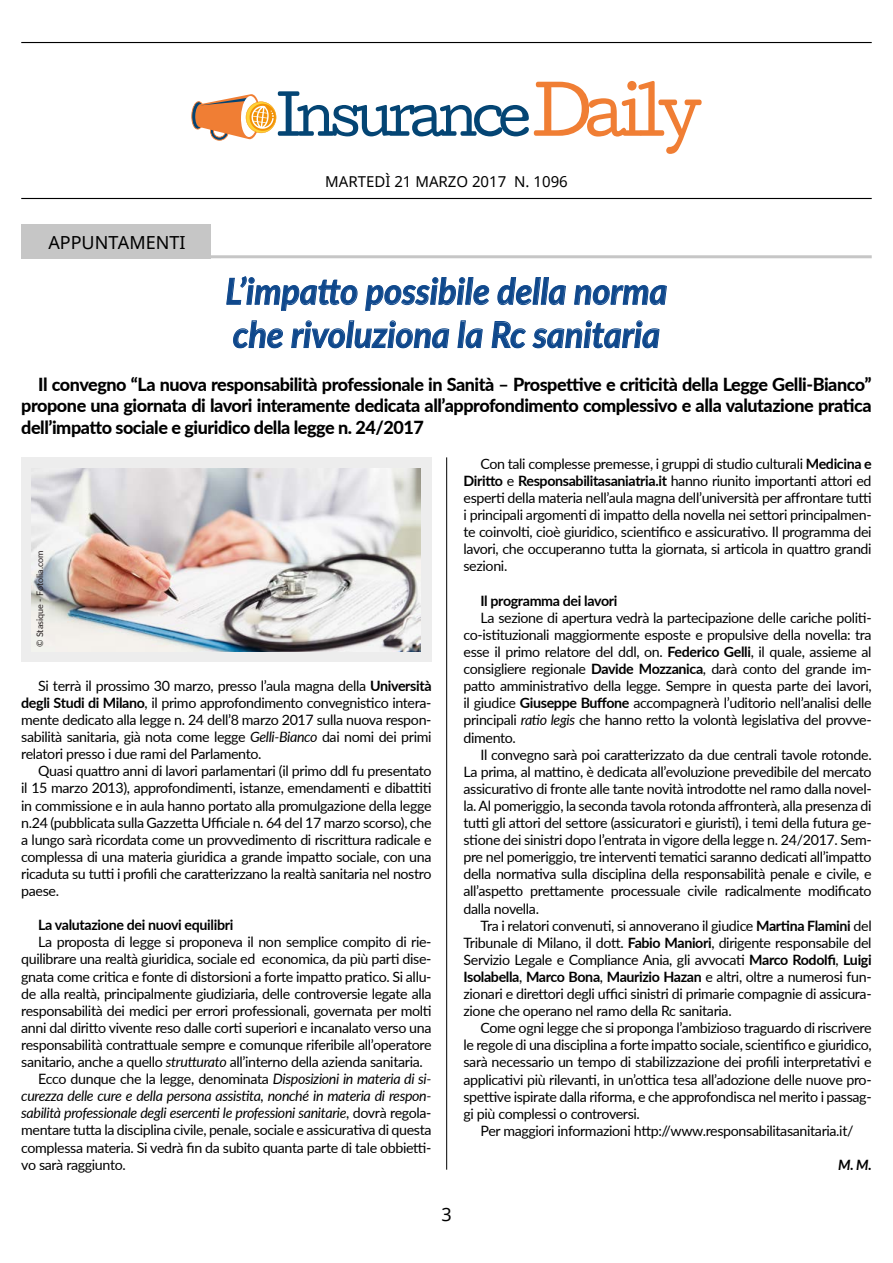
<style>
.page{position:relative;width:893px;height:1263px;background:#fff}
.page>*{position:absolute;margin:0;border:0;box-sizing:border-box;transform-origin:0 0}
.t1{font:italic 700 36px/43.2px "Lato";color:#0f488c;scale:.95 1}
.t2{font:800 18px/21.6px "Lato";letter-spacing:-.025em;color:#000;text-align:justify}
.t3{font:18px "Noto Sans";color:#000}
.t4{font:15px "Noto Sans";color:#000}
.t5{font:14.25px/17.1px "Lato";letter-spacing:-.025em;color:#000;text-align:justify}
.t6{font:italic 14.25px "Lato";letter-spacing:-.025em;color:#000}
.t7{font:700 14.25px "Lato";letter-spacing:-.025em;color:#000}
.t8{font:italic 700 14.25px "Lato";color:#000}
.t9{font:9px "Lato";color:#251f1f}
.s1{font-weight:700}
.s2{font-style:italic}
.s3{font-style:normal}
</style>
<div class="page">
<hr style="left:21px;top:42px;width:851px;height:1px;background:#000">
<hr style="left:21px;top:198px;width:851px;height:1px;background:#000">
<svg style="left:191px;top:81px;width:511px;height:73px"></svg>
<svg style="left:226px;top:276px;width:132px;height:35px"></svg>
<svg style="left:365px;top:277px;width:125px;height:34px"></svg>
<svg style="left:497px;top:277px;width:69px;height:28px"></svg>
<svg style="left:574px;top:285px;width:93px;height:20px"></svg>
<svg style="left:233px;top:320px;width:50px;height:29px"></svg>
<svg style="left:291px;top:320px;width:159px;height:29px"></svg>
<svg style="left:457px;top:320px;width:26px;height:29px"></svg>
<svg style="left:491px;top:321px;width:35px;height:28px"></svg>
<svg style="left:532px;top:320px;width:128px;height:29px"></svg>
<hr style="left:446px;top:457px;width:1px;height:713px;background:#000">
<hr style="left:21px;top:255px;width:851px;height:3px;background:#c6c6c6">
<div style="left:21px;top:224px;width:190px;height:34px;background:#c6c6c6"></div>
<div style="left:21px;top:457px;width:411px;height:205px;background:#ededed"></div>
<img style="left:32px;top:468px;width:389px;height:184px">
<hr style="left:892px;top:1125px;width:1px;height:138px;background:#dadada">
<p class="t3" style="left:48px;top:230px;width:139px">APPUNTAMENTI</p>
<p class="t4" style="left:325px;top:171px;width:244px">MARTEDÌ 21 MARZO 2017 N. 1096</p>
<h1 class="t1" style="left:226px;top:268px;width:467px">L’impatto possibile della norma che rivoluziona la Rc sanitaria</h1>
<p class="t2" style="left:21px;top:373px;width:852px;text-indent:17px">Il convegno “La nuova responsabilità professionale in Sanità – Prospettive e criticità della Legge Gelli-Bianco” propone una giornata di lavori interamente dedicata all’approfondimento complessivo e alla valutazione pratica dell’impatto sociale e giuridico della legge n. 24/2017</p>
<p class="t9" style="left:33px;top:647px;width:98px;rotate:-90deg">© Stasique - Fotolia.com</p>
<p class="t5" style="left:21px;top:676px;width:412px;text-indent:17px">Si terrà il prossimo 30 marzo, presso l’aula magna della <span class="s1">Università degli Studi di Milano</span>, il primo approfondimento convegnistico intera&shy;mente dedicato alla legge n. 24 dell’8 marzo 2017 sulla nuova respon&shy;sabilità sanitaria, già nota come legge <span class="s2">Gelli-Bianco</span> dai nomi dei primi relatori presso i due rami del Parlamento.</p>
<p class="t5" style="left:21px;top:762px;width:412px;text-indent:17px">Quasi quattro anni di lavori parlamentari (il primo ddl fu presentato il 15 marzo 2013), approfondimenti, istanze, emendamenti e dibattiti in commissione e in aula hanno portato alla promulgazione della legge n.24 (pubblicata sulla Gazzetta Ufficiale n. 64 del 17 marzo scorso), che a lungo sarà ricordata come un provvedimento di riscrittura radicale e complessa di una materia giuridica a grande impatto sociale, con una ricaduta su tutti i profili che caratterizzano la realtà sanitaria nel nostro paese.</p>
<p class="t7" style="left:38px;top:914px;width:197px">La valutazione dei nuovi equilibri</p>
<p class="t5" style="left:38px;top:933px;width:395px">La proposta di legge si proponeva il non semplice compito di rie-</p>
<p class="t5" style="left:21px;top:950px;width:412px">quilibrare una realtà giuridica, sociale ed economica, da più parti dise-</p>
<p class="t5" style="left:21px;top:967px;width:412px">gnata come critica e fonte di distorsioni a forte impatto pratico. Si allu-</p>
<p class="t5" style="left:21px;top:984px;width:412px">de alla realtà, principalmente giudiziaria, delle controversie legate alla</p>
<p class="t5" style="left:21px;top:1001px;width:412px">responsabilità dei medici per errori professionali, governata per molti</p>
<p class="t5" style="left:21px;top:1018px;width:412px">anni dal diritto vivente reso dalle corti superiori e incanalato verso una</p>
<p class="t5" style="left:21px;top:1035px;width:412px">responsabilità contrattuale sempre e comunque riferibile all’operatore</p>
<p class="t5" style="left:21px;top:1053px;width:403px">sanitario, anche a quello <span class="s2">strutturato</span> all’interno della azienda sanitaria.</p>
<p class="t5" style="left:38px;top:1070px;width:395px">Ecco dunque che la legge, denominata <span class="s2">Disposizioni in materia di si-</span></p>
<p class="t6" style="left:21px;top:1086px;width:412px">curezza delle cure e della persona assistita, nonché in materia di respon-</p>
<p class="t6" style="left:21px;top:1103px;width:412px">sabilità professionale degli esercenti le professioni sanitarie<span class="s3">, dovrà regola-</span></p>
<p class="t5" style="left:21px;top:1121px;width:412px">mentare tutta la disciplina civile, penale, sociale e assicurativa di questa</p>
<p class="t5" style="left:21px;top:1138px;width:412px">complessa materia. Si vedrà fin da subito quanta parte di tale obbietti-</p>
<p class="t5" style="left:21px;top:1155px;width:106px">vo sarà raggiunto.</p>
<p class="t5" style="left:463px;top:454px;width:410px;text-indent:17px">Con tali complesse premesse, i gruppi di studio culturali <span class="s1">Medicina e Diritto</span> e <span class="s1">Responsabilitasaniatria.it</span> hanno riunito importanti attori ed esperti della materia nell’aula magna dell’università per affrontare tutti i principali argomenti di impatto della novella nei settori principalmen&shy;te coinvolti, cioè giuridico, scientifico e assicurativo. Il programma dei lavori, che occuperanno tutta la giornata, si articola in quattro grandi sezioni.</p>
<p class="t7" style="left:480px;top:590px;width:138px">Il programma dei lavori</p>
<p class="t5" style="left:463px;top:608px;width:410px;text-indent:17px">La sezione di apertura vedrà la partecipazione delle cariche politi&shy;co-istituzionali maggiormente esposte e propulsive della novella: tra esse il primo relatore del ddl, on. <span class="s1">Federico Gelli</span>, il quale, assieme al consigliere regionale <span class="s1">Davide Mozzanica</span>, darà conto del grande im&shy;patto amministrativo della legge. Sempre in questa parte dei lavori, il giudice <span class="s1">Giuseppe Buffone</span> accompagnerà l’uditorio nell’analisi delle principali <span class="s2">ratio legis</span> che hanno retto la volontà legislativa del provve&shy;dimento.</p>
<p class="t5" style="left:463px;top:745px;width:410px;text-indent:17px">Il convegno sarà poi caratterizzato da due centrali tavole rotonde.<br>La prima, al mattino, è dedicata all’evoluzione prevedibile del mercato assicurativo di fronte alle tante novità introdotte nel ramo dalla novel&shy;la. Al pomeriggio, la seconda tavola rotonda affronterà, alla presenza di tutti gli attori del settore (assicuratori e giuristi), i temi della futura ge&shy;stione dei sinistri dopo l’entrata in vigore della legge n. 24/2017. Sem&shy;pre nel pomeriggio, tre interventi tematici saranno dedicati all’impatto della normativa sulla disciplina della responsabilità penale e civile, e all’aspetto prettamente processuale civile radicalmente modificato dalla novella.</p>
<p class="t5" style="left:463px;top:916px;width:410px;text-indent:17px">Tra i relatori convenuti, si annoverano il giudice <span class="s1">Martina Flamini</span> del Tribunale di Milano, il dott. <span class="s1">Fabio Maniori</span>, dirigente responsabile del Servizio Legale e Compliance Ania, gli avvocati <span class="s1">Marco Rodolfi</span>, <span class="s1">Luigi Isolabella</span>, <span class="s1">Marco Bona</span>, <span class="s1">Maurizio Hazan</span> e altri, oltre a numerosi fun&shy;zionari e direttori degli uffici sinistri di primarie compagnie di assicura&shy;zione che operano nel ramo della Rc sanitaria.</p>
<p class="t5" style="left:463px;top:1019px;width:410px;text-indent:17px">Come ogni legge che si proponga l’ambizioso traguardo di riscrivere le regole di una disciplina a forte impatto sociale, scientifico e giuridico, sarà necessario un tempo di stabilizzazione dei profili interpretativi e applicativi più rilevanti, in un’ottica tesa all’adozione delle nuove pro&shy;spettive ispirate dalla riforma, e che approfondisca nel merito i passag&shy;gi più complessi o controversi.</p>
<p class="t5" style="left:480px;top:1121px;width:375px">Per maggiori informazioni http://www.responsabilitasanitaria.it/</p>
<p class="t8" style="left:838px;top:1154px;width:35px">M. M.</p>
<p class="t3" style="left:441px;top:1202px;width:12px">3</p>
</div>
